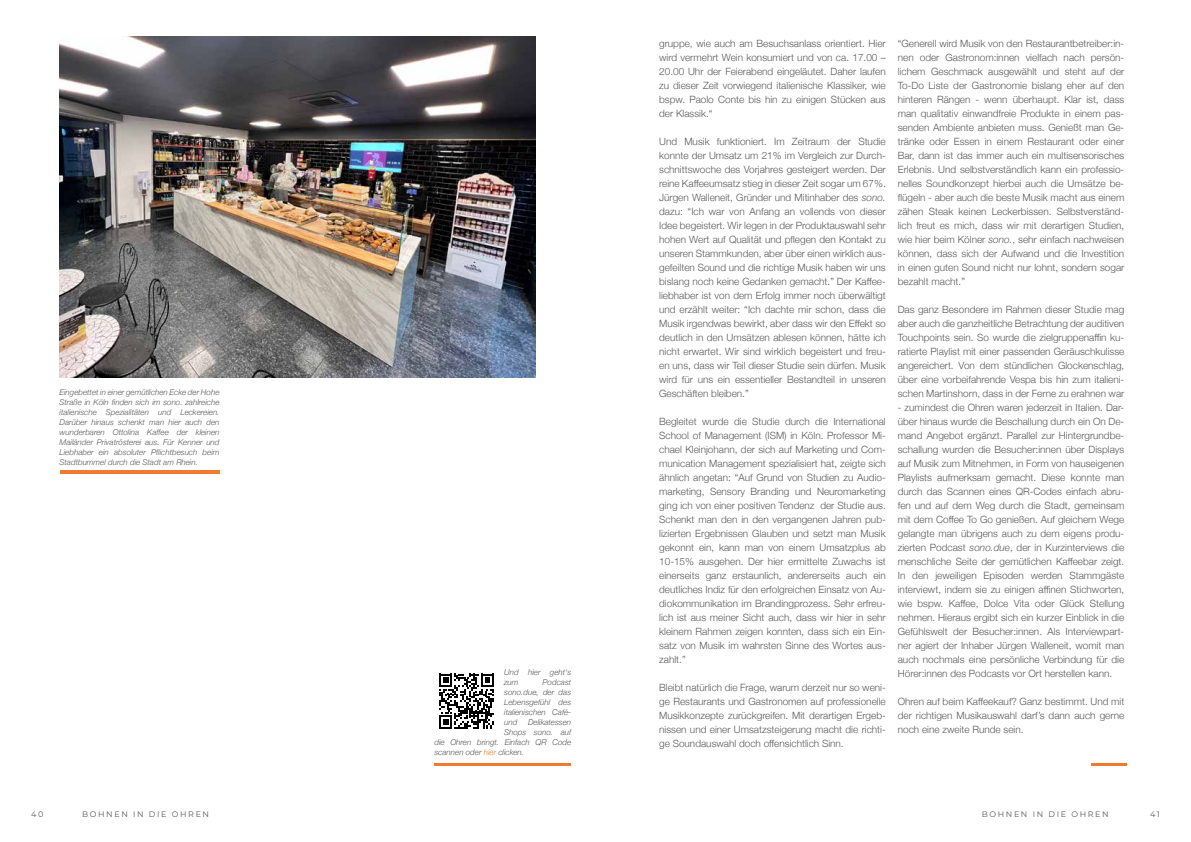
<style>
.page{position:relative;width:1191px;height:842px;background:#fff}
.page>*{position:absolute;margin:0;border:0;box-sizing:border-box;transform-origin:0 0}
.t1{font:300 10px/14px "Helvetica Neue";color:#5a5a5b;text-align:justify}
.t2{font:italic 300 8px/10px "Helvetica Neue";color:#5a5a5b;text-align:justify}
.t3{font:8px "Montserrat";letter-spacing:.2em;color:#5a5a5b}
.s1{color:#f0822b}
.s2{font-style:italic}
</style>
<div class="page">
<img style="left:60px;top:37px;width:476px;height:340px">
<hr style="left:60px;top:471px;width:159px;height:3px;background:#ef7a30">
<hr style="left:1091px;top:763px;width:35px;height:2px;background:#ef7a2f">
<svg style="left:439px;top:673px;width:55px;height:56px"></svg>
<hr style="left:434px;top:763px;width:137px;height:3px;background:#ef7a30">
<p class="t2" style="left:60px;top:386px;width:161px">Eingebettet in einer gemütlichen Ecke der Hohe Straße in Köln finden sich im sono. zahlreiche italienische Spezialitäten und Leckereien.<br>Darüber hinaus schenkt man hier auch den wunderbaren Ottolina Kaffee der kleinen Mailänder Privatrösterei aus. Für Kenner und Liebhaber ein absoluter Pflichtbesuch beim Stadtbummel durch die Stadt am Rhein.</p>
<p class="t2" style="left:504px;top:667px;width:69px">Und hier geht‘s zum</p>
<p class="t2" style="left:504px;top:677px;width:69px;text-indent:38px">Podcast sono.due, der das Lebensgefühl des italienischen Café&shy;und</p>
<p class="t2" style="left:528px;top:717px;width:45px">Delikatessen</p>
<p class="t2" style="left:504px;top:727px;width:69px">Shops sono. auf</p>
<p class="t2" style="left:434px;top:737px;width:138px">die Ohren bringt. Einfach QR Code</p>
<p class="t2" style="left:434px;top:747px;width:91px">scannen oder <span class="s1">hier</span> clicken.</p>
<p class="t1" style="left:659px;top:35px;width:228px">gruppe, wie auch am Besuchsanlass orientiert. Hier wird vermehrt Wein konsumiert und von ca. 17.00 – 20.00 Uhr der Feierabend eingeläutet. Daher laufen zu dieser Zeit vorwiegend italienische Klassiker, wie bspw. Paolo Conte bis hin zu einigen Stücken aus der Klassik.“</p>
<p class="t1" style="left:659px;top:133px;width:228px">Und Musik funktioniert. Im Zeitraum der Studie konnte der Umsatz um 21% im Vergleich zur Durch&shy;schnittswoche des Vorjahres gesteigert werden. Der reine Kaffeeumsatz stieg in dieser Zeit sogar um 67%.<br>Jürgen Walleneit, Gründer und Mitinhaber des <span class="s2">sono. </span>dazu: “Ich war von Anfang an vollends von dieser Idee begeistert. Wir legen in der Produktauswahl sehr hohen Wert auf Qualität und pflegen den Kontakt zu unseren Stammkunden, aber über einen wirklich aus&shy;gefeilten Sound und die richtige Musik haben wir uns bislang noch keine Gedanken gemacht.” Der Kaffee&shy;liebhaber ist von dem Erfolg immer noch überwältigt und erzählt weiter: “Ich dachte mir schon, dass die Musik irgendwas bewirkt, aber dass wir den Effekt so deutlich in den Umsätzen ablesen können, hätte ich nicht erwartet. Wir sind wirklich begeistert und freu&shy;en uns, dass wir Teil dieser Studie sein dürfen. Musik wird für uns ein essentieller Bestandteil in unseren Geschäften bleiben.”</p>
<p class="t1" style="left:659px;top:413px;width:228px">Begleitet wurde die Studie durch die International School of Management (ISM) in Köln. Professor Mi&shy;chael Kleinjohann, der sich auf Marketing und Com&shy;munication Management spezialisiert hat, zeigte sich ähnlich angetan: “Auf Grund von Studien zu Audio&shy;marketing, Sensory Branding und Neuromarketing ging ich von einer positiven Tendenz der Studie aus.<br>Schenkt man den in den vergangenen Jahren pub&shy;lizierten Ergebnissen Glauben und setzt man Musik gekonnt ein, kann man von einem Umsatzplus ab 10-15% ausgehen. Der hier ermittelte Zuwachs ist einerseits ganz erstaunlich, andererseits auch ein deutliches Indiz für den erfolgreichen Einsatz von Au&shy;diokommunikation im Brandingprozess. Sehr erfreu&shy;lich ist aus meiner Sicht auch, dass wir hier in sehr kleinem Rahmen zeigen konnten, dass sich ein Ein&shy;satz von Musik im wahrsten Sinne des Wortes aus&shy;zahlt.”</p>
<p class="t1" style="left:659px;top:679px;width:228px">Bleibt natürlich die Frage, warum derzeit nur so weni&shy;ge Restaurants und Gastronomen auf professionelle Musikkonzepte zurückgreifen. Mit derartigen Ergeb&shy;nissen und einer Umsatzsteigerung macht die richti&shy;ge Soundauswahl doch offensichtlich Sinn.</p>
<p class="t1" style="left:897px;top:35px;width:228px">“Generell wird Musik von den Restaurantbetreiber:in&shy;nen oder Gastronom:innen vielfach nach persön&shy;lichem Geschmack ausgewählt und steht auf der To-Do Liste der Gastronomie bislang eher auf den hinteren Rängen - wenn überhaupt. Klar ist, dass man qualitativ einwandfreie Produkte in einem pas&shy;senden Ambiente anbieten muss. Genießt man Ge&shy;tränke oder Essen in einem Restaurant oder einer Bar, dann ist das immer auch ein multisensorisches Erlebnis. Und selbstverständlich kann ein professio&shy;nelles Soundkonzept hierbei auch die Umsätze be&shy;flügeln - aber auch die beste Musik macht aus einem zähen Steak keinen Leckerbissen. Selbstverständ&shy;lich freut es mich, dass wir mit derartigen Studien, wie hier beim Kölner <span class="s2">sono.</span>, sehr einfach nachweisen können, dass sich der Aufwand und die Investition in einen guten Sound nicht nur lohnt, sondern sogar bezahlt macht.”</p>
<p class="t1" style="left:897px;top:301px;width:228px">Das ganz Besondere im Rahmen dieser Studie mag aber auch die ganzheitliche Betrachtung der auditiven Touchpoints sein. So wurde die zielgruppenaffin ku&shy;ratierte Playlist mit einer passenden Geräuschkulisse angereichert. Von dem stündlichen Glockenschlag, über eine vorbeifahrende Vespa bis hin zum italieni&shy;schen Martinshorn, dass in der Ferne zu erahnen war</p>
<p class="t1" style="left:897px;top:399px;width:228px">- zumindest die Ohren waren jederzeit in Italien. Dar&shy;über hinaus wurde die Beschallung durch ein On De&shy;mand Angebot ergänzt. Parallel zur Hintergrundbe&shy;schallung wurden die Besucher:innen über Displays auf Musik zum Mitnehmen, in Form von hauseigenen Playlists aufmerksam gemacht. Diese konnte man durch das Scannen eines QR-Codes einfach abru&shy;fen und auf dem Weg durch die Stadt, gemeinsam mit dem Coffee To Go genießen. Auf gleichem Wege gelangte man übrigens auch zu dem eigens produ&shy;zierten Podcast <span class="s2">sono.due</span>, der in Kurzinterviews die menschliche Seite der gemütlichen Kaffeebar zeigt.<br>In den jeweiligen Episoden werden Stammgäste interviewt, indem sie zu einigen affinen Stichworten, wie bspw. Kaffee, Dolce Vita oder Glück Stellung nehmen. Hieraus ergibt sich ein kurzer Einblick in die Gefühlswelt der Besucher:innen. Als Interviewpart&shy;ner agiert der Inhaber Jürgen Walleneit, womit man auch nochmals eine persönliche Verbindung für die Hörer:innen des Podcasts vor Ort herstellen kann.</p>
<p class="t1" style="left:897px;top:693px;width:228px">Ohren auf beim Kaffeekauf? Ganz bestimmt. Und mit der richtigen Musikauswahl darf’s dann auch gerne noch eine zweite Runde sein.</p>
<p class="t3" style="left:31px;top:808px;width:14px">40</p>
<p class="t3" style="left:82px;top:808px;width:128px">BOHNEN IN DIE OHREN</p>
<p class="t3" style="left:981px;top:808px;width:128px">BOHNEN IN DIE OHREN</p>
<p class="t3" style="left:1150px;top:808px;width:11px">41</p>
</div>
